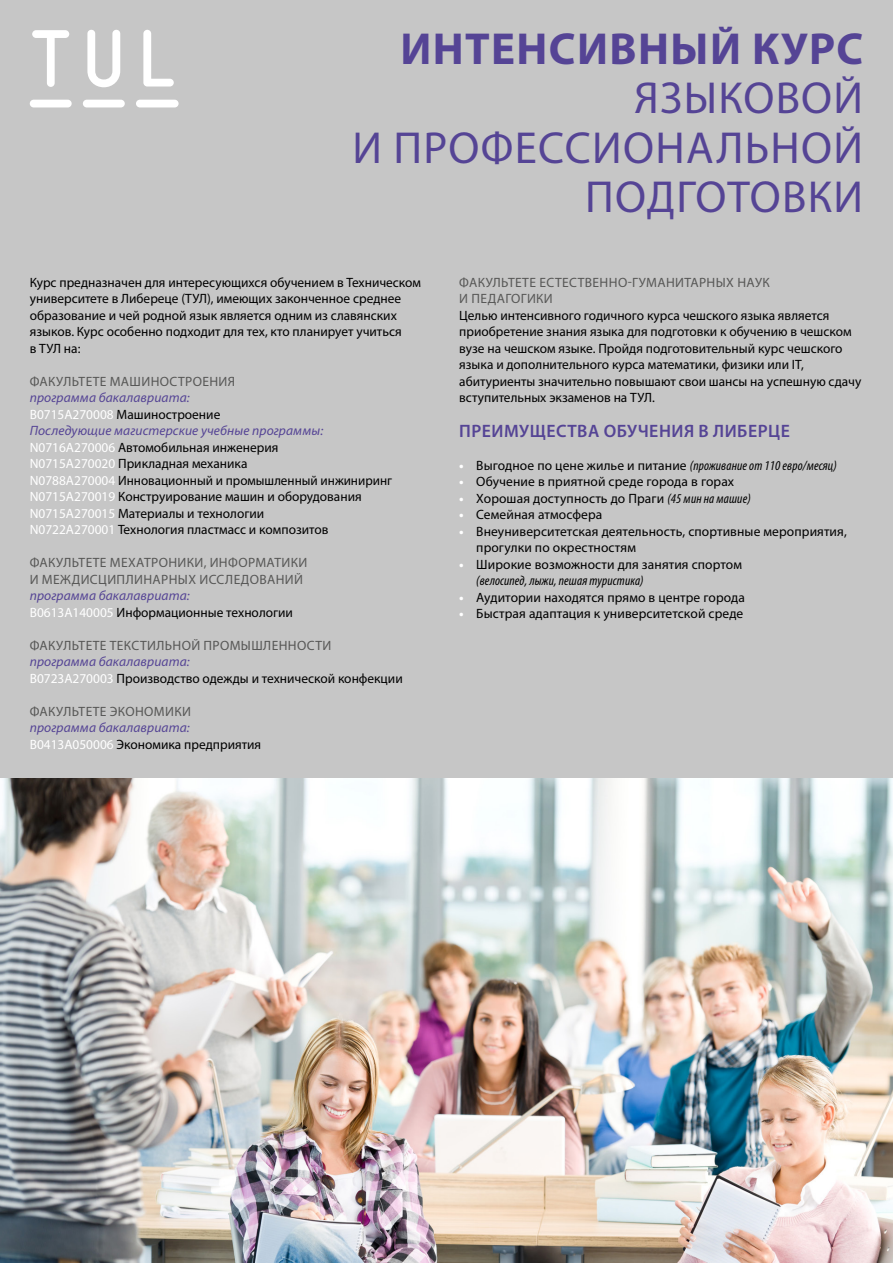
<style>
.page{position:relative;width:893px;height:1263px;background:#fff}
.page>*{position:absolute;margin:0;border:0;box-sizing:border-box;transform-origin:0 0}
.t1{font:45px/49.5px "Myriad Pro";letter-spacing:.03em;color:#554495;text-align:right}
.t2{font:700 45px "Myriad Pro";letter-spacing:.03em;color:#554495}
.t3{font:600 18px "Myriad Pro";letter-spacing:.03em;color:#554495}
.t4{font:13.5px/16.5px "Myriad Pro";color:#000}
.t5{font:13.5px/16.5px "Myriad Pro";letter-spacing:.03em;color:#575756}
.t6{font:italic 13.5px/16.5px "Myriad Pro";letter-spacing:.01em;color:#554495}
.s1{font-style:italic;color:#554495}
.s2{color:#fff}
.s3{font-style:normal;color:#fff}
.s4{font-style:normal;color:#000}
.s5{font-weight:700;color:#fff}
.s6{font-style:italic;font-stretch:condensed}
</style>
<div class="page">
<div style="left:0;top:0;width:893px;height:838px;background:#c6c6c6"></div>
<img style="left:0;top:779px;width:893px;height:484px">
<svg style="left:30px;top:30px;width:149px;height:77px"></svg>
<h1 class="t2" style="left:400px;top:19px;width:464px">ИНТЕНСИВНЫЙ КУРС</h1>
<h1 class="t1" style="left:352px;top:72px;width:512px">ЯЗЫКОВОЙ<br>И ПРОФЕССИОНАЛЬНОЙ<br>ПОДГОТОВКИ</h1>
<p class="t4" style="left:30px;top:274px;width:393px">Курс предназначен для интересующихся обучением в Техническом университете в Либереце (ТУЛ), имеющих законченное среднее образование и чей родной язык является одним из славянских языков. Курс особенно подходит для тех, кто планирует учиться<br>в ТУЛ на:</p>
<p class="t5" style="left:30px;top:373px;width:207px">ФАКУЛЬТЕТЕ МАШИНОСТРОЕНИЯ</p>
<p class="t4" style="left:30px;top:389px;width:364px"><span class="s1">программа бакалавриата:<br></span><span class="s2">B0715A270008</span> Машиностроение<br><span class="s1">Последующие магистерские учебные программы:<br></span><span class="s2">N0716A270006</span> Автомобильная инженерия<br><span class="s2">N0715A270020</span> Прикладная механика<br><span class="s2">N0788A270004</span> Инновационный и промышленный инжиниринг <span class="s2">N0715A270019</span> Конструирование машин и оборудования <span class="s2">N0715A270015</span> Материалы и технологии<br><span class="s2">N0722A270001</span> Технология пластмасс и композитов</p>
<p class="t5" style="left:30px;top:554px;width:279px">ФАКУЛЬТЕТЕ МЕХАТРОНИКИ, ИНФОРМАТИКИ<br>И МЕЖДИСЦИПЛИНАРНЫХ ИССЛЕДОВАНИЙ</p>
<p class="t4" style="left:30px;top:587px;width:265px"><span class="s1">программа бакалавриата:<br></span><span class="s2">B0613A140005</span> Информационные технологии</p>
<p class="t5" style="left:30px;top:637px;width:303px">ФАКУЛЬТЕТЕ ТЕКСТИЛЬНОЙ ПРОМЫШЛЕННОСТИ</p>
<p class="t4" style="left:30px;top:653px;width:374px"><span class="s1">программа бакалавриата:<br></span><span class="s2">B0723A270003</span> Производство одежды и технической конфекции</p>
<p class="t5" style="left:30px;top:703px;width:163px">ФАКУЛЬТЕТЕ ЭКОНОМИКИ</p>
<p class="t6" style="left:30px;top:719px;width:233px">программа бакалавриата:<br><span class="s3">B0413A050006</span> <span class="s4">Экономика предприятия</span></p>
<p class="t5" style="left:459px;top:274px;width:312px">ФАКУЛЬТЕТЕ ЕСТЕСТВЕННО-ГУМАНИТАРНЫХ НАУК<br>И ПЕДАГОГИКИ</p>
<p class="t4" style="left:459px;top:307px;width:404px">Целью интенсивного годичного курса чешского языка является приобретение знания языка для подготовки к обучению в чешском вузе на чешском языке. Пройдя подготовительный курс чешского языка и дополнительного курса математики, физики или IT, абитуриенты значительно повышают свои шансы на успешную сдачу вступительных экзаменов на ТУЛ.</p>
<h2 class="t3" style="left:459px;top:419px;width:332px">ПРЕИМУЩЕСТВА ОБУЧЕНИЯ В ЛИБЕРЦЕ</h2>
<p class="t4" style="left:459px;top:457px;width:379px"><span class="s5">•</span> Выгодное по цене жилье и питание <span class="s6">(проживание от 110 евро/месяц)</span></p>
<p class="t4" style="left:459px;top:473px;width:276px"><span class="s5">•</span> Обучение в приятной среде города в горах</p>
<p class="t4" style="left:459px;top:490px;width:293px"><span class="s5">•</span> Хорошая доступность до Праги <span class="s6">(45 мин на машие)</span></p>
<p class="t4" style="left:459px;top:506px;width:145px"><span class="s5">•</span> Семейная атмосфера</p>
<p class="t4" style="left:476px;top:523px;width:372px;text-indent:-17px"><span class="s5">•</span> Внеуниверситетская деятельность, спортивные мероприятия, прогулки по окрестностям</p>
<p class="t4" style="left:476px;top:555px;width:267px;text-indent:-17px"><span class="s5">•</span> Широкие возможности для занятия спортом <span class="s6">(велосипед, лыжи, пешая туристика)</span></p>
<p class="t4" style="left:459px;top:588px;width:287px"><span class="s5">•</span> Аудитории находятся прямо в центре города</p>
<p class="t4" style="left:459px;top:605px;width:286px"><span class="s5">•</span> Быстрая адаптация к университетской среде</p>
</div>
